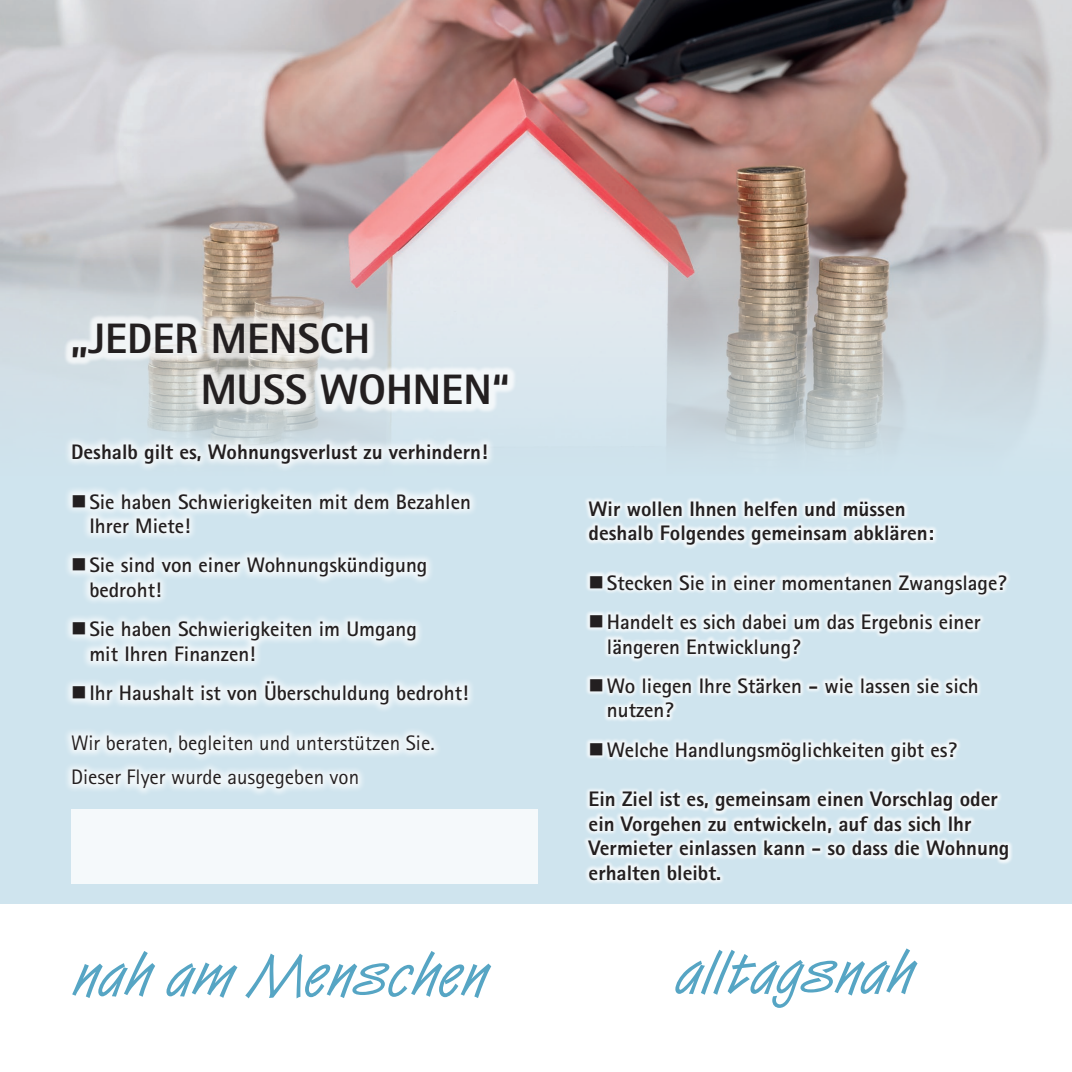
<style>
.page{position:relative;width:1072px;height:1072px;background:#fff}
.page>*{position:absolute;margin:0;border:0;box-sizing:border-box;transform-origin:0 0}
.t1{font:61.25px "Van Dijk Plain";letter-spacing:-.01em;color:#56a5c4}
.t2{font:800 42.52px/51.1px "Rotis Sans Serif Pro";color:#231f20}
.t3{font:700 21px/24.5px "Rotis Sans Serif Pro";color:#231f20}
.t4{font:800 21px/24.5px "Rotis Sans Serif Pro";color:#231f20}
.t5{font:21px/34.5px "Rotis Sans Serif Pro";color:#231f20}
</style>
<div class="page">
<div style="left:536px;top:0;width:535px;height:903px;background:#cfe4ee"></div>
<div style="left:0;top:0;width:536px;height:903px;background:#cfe4ee"></div>
<img style="left:0;top:0;width:1071px;height:450px">
<div style="left:63px;top:436px;width:433px;height:361px;background:#fff;opacity:.75"></div>
<div style="left:583px;top:496px;width:430px;height:389px;background:#fff;opacity:.75"></div>
<div style="left:71px;top:809px;width:466px;height:74px;background:#f5f9fb"></div>
<div style="left:63px;top:313px;width:454px;height:101px;background:#fff;opacity:.7"></div>
<svg style="left:87px;top:508px;width:21px;height:1px"></svg>
<svg style="left:87px;top:572px;width:21px;height:1px"></svg>
<svg style="left:87px;top:636px;width:21px;height:1px"></svg>
<svg style="left:87px;top:700px;width:21px;height:1px"></svg>
<svg style="left:604px;top:589px;width:21px;height:1px"></svg>
<svg style="left:604px;top:629px;width:21px;height:1px"></svg>
<svg style="left:604px;top:693px;width:21px;height:1px"></svg>
<svg style="left:604px;top:756px;width:21px;height:1px"></svg>
<h2 class="t2" style="left:201px;top:313px;width:311px;text-indent:-130px">„JEDER MENSCH<br>MUSS WOHNEN“</h2>
<p class="t4" style="left:71px;top:440px;width:418px">Deshalb gilt es, Wohnungsverlust zu verhindern!</p>
<p class="t3" style="left:89px;top:489px;width:383px;text-indent:-18px">■Sie haben Schwierigkeiten mit dem Bezahlen<br>Ihrer Miete!</p>
<p class="t3" style="left:89px;top:553px;width:339px;text-indent:-18px">■Sie sind von einer Wohnungskündigung bedroht!</p>
<p class="t3" style="left:89px;top:616px;width:329px;text-indent:-18px">■Sie haben Schwierigkeiten im Umgang mit Ihren Finanzen!</p>
<p class="t3" style="left:71px;top:680px;width:399px">■Ihr Haushalt ist von Überschuldung bedroht!</p>
<p class="t5" style="left:71px;top:725px;width:365px">Wir beraten, begleiten und unterstützen Sie.<br>Dieser Flyer wurde ausgegeben von</p>
<p class="t4" style="left:588px;top:496px;width:347px">Wir wollen Ihnen helfen und müssen deshalb Folgendes gemeinsam abklären:</p>
<p class="t3" style="left:588px;top:570px;width:420px">■Stecken Sie in einer momentanen Zwangslage?</p>
<p class="t3" style="left:607px;top:609px;width:375px;text-indent:-18px">■Handelt es sich dabei um das Ergebnis einer längeren Entwicklung?</p>
<p class="t3" style="left:607px;top:673px;width:373px;text-indent:-18px">■Wo liegen Ihre Stärken - wie lassen sie sich nutzen?</p>
<p class="t3" style="left:588px;top:737px;width:370px">■Welche Handlungsmöglichkeiten gibt es?</p>
<p class="t4" style="left:588px;top:786px;width:422px">Ein Ziel ist es, gemeinsam einen Vorschlag oder ein Vorgehen zu entwickeln, auf das sich Ihr Vermieter einlassen kann - so dass die Wohnung erhalten bleibt.</p>
<h1 class="t1" style="left:74px;top:936px;width:416px">nah am Menschen</h1>
<h1 class="t1" style="left:676px;top:933px;width:240px">alltagsnah</h1>
</div>
